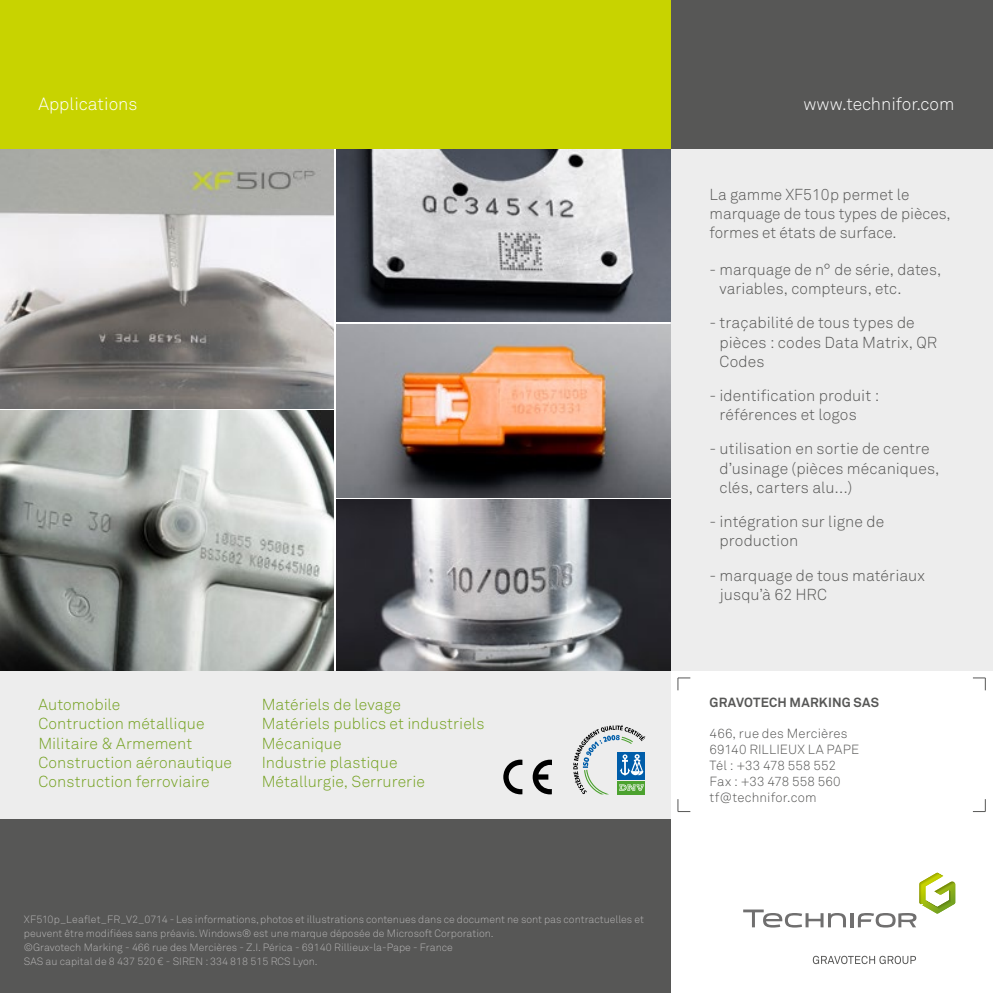
<style>
.page{position:relative;width:993px;height:993px;background:#fff}
.page>*{position:absolute;margin:0;border:0;box-sizing:border-box;transform-origin:0 0}
.t1{font:300 17.5px "Akkurat Std";color:#fff}
.t2{font:300 15.75px/19.2px "Akkurat Std";color:#575756}
.t3{font:300 15.75px/19.2px "Akkurat Std";letter-spacing:.005em;color:#74a120}
.t4{font:300 13.12px/15.8px "Akkurat Std";letter-spacing:.01em;color:#575756}
.t5{font:700 13.12px "Akkurat Std";letter-spacing:.015em;color:#575756}
.t6{font:300 10.5px/14px "Akkurat Std";color:#b3b2b2}
</style>
<div class="page">
<div style="left:0;top:819px;width:670px;height:173px;background:#575756"></div>
<div style="left:0;top:670px;width:670px;height:148px;background:#ededed"></div>
<div style="left:670px;top:149px;width:322px;height:521px;background:#ededed"></div>
<svg style="left:573px;top:725px;width:72px;height:69px"></svg>
<svg style="left:677px;top:677px;width:13px;height:13px"></svg>
<svg style="left:677px;top:799px;width:13px;height:13px"></svg>
<svg style="left:972px;top:799px;width:13px;height:13px"></svg>
<svg style="left:973px;top:677px;width:12px;height:13px"></svg>
<hr style="left:850px;top:912px;width:3px;height:15px;background:#706f6f">
<svg style="left:743px;top:909px;width:102px;height:18px"></svg>
<svg style="left:857px;top:872px;width:97px;height:55px"></svg>
<svg style="left:812px;top:955px;width:103px;height:8px"></svg>
<img style="left:0;top:149px;width:334px;height:259px">
<img style="left:336px;top:149px;width:334px;height:173px">
<img style="left:336px;top:499px;width:334px;height:171px">
<img style="left:336px;top:324px;width:334px;height:173px">
<img style="left:0;top:410px;width:334px;height:260px">
<svg style="left:532px;top:759px;width:20px;height:35px"></svg>
<svg style="left:503px;top:759px;width:19px;height:35px"></svg>
<div style="left:670px;top:0;width:322px;height:149px;background:#575756"></div>
<div style="left:0;top:0;width:670px;height:149px;background:#c8d300"></div>
<p class="t1" style="left:38px;top:93px;width:100px">Applications</p>
<p class="t3" style="left:38px;top:694px;width:195px">Automobile<br>Contruction métallique<br>Militaire &amp; Armement<br>Construction aéronautique<br>Construction ferroviaire</p>
<p class="t3" style="left:261px;top:694px;width:224px">Matériels de levage<br>Matériels publics et industriels<br>Mécanique<br>Industrie plastique<br>Métallurgie, Serrurerie</p>
<p class="t6" style="left:24px;top:911px;width:621px">XF510p_Leaflet_FR_V2_0714 - Les informations, photos et illustrations contenues dans ce document ne sont pas contractuelles et peuvent être modifiées sans préavis. Windows® est une marque déposée de Microsoft Corporation.<br>©Gravotech Marking - 466 rue des Mercières - Z.I. Périca - 69140 Rillieux-la-Pape - France<br>SAS au capital de 8 437 520 € - SIREN : 334 818 515 RCS Lyon.</p>
<p class="t1" style="left:803px;top:94px;width:152px">www.technifor.com</p>
<p class="t2" style="left:709px;top:184px;width:242px">La gamme XF510p permet le marquage de tous types de pièces, formes et états de surface.</p>
<p class="t2" style="left:719px;top:260px;width:223px;text-indent:-10px">- marquage de n° de série, dates, variables, compteurs, etc.</p>
<p class="t2" style="left:719px;top:313px;width:219px;text-indent:-10px">- traçabilité de tous types de pièces : codes Data Matrix, QR<br>Codes</p>
<p class="t2" style="left:719px;top:386px;width:161px;text-indent:-10px">- identification produit : références et logos</p>
<p class="t2" style="left:719px;top:439px;width:221px;text-indent:-10px">- utilisation en sortie de centre d’usinage (pièces mécaniques, clés, carters alu…)</p>
<p class="t2" style="left:719px;top:512px;width:166px;text-indent:-10px">- intégration sur ligne de production</p>
<p class="t2" style="left:719px;top:565px;width:207px;text-indent:-10px">- marquage de tous matériaux jusqu’à 62 HRC</p>
<p class="t5" style="left:709px;top:694px;width:171px">GRAVOTECH MARKING SAS</p>
<p class="t4" style="left:709px;top:725px;width:151px">466, rue des Mercières<br>69140 RILLIEUX LA PAPE<br>Tél : +33 478 558 552<br>Fax : +33 478 558 560 tf@technifor.com</p>
</div>
